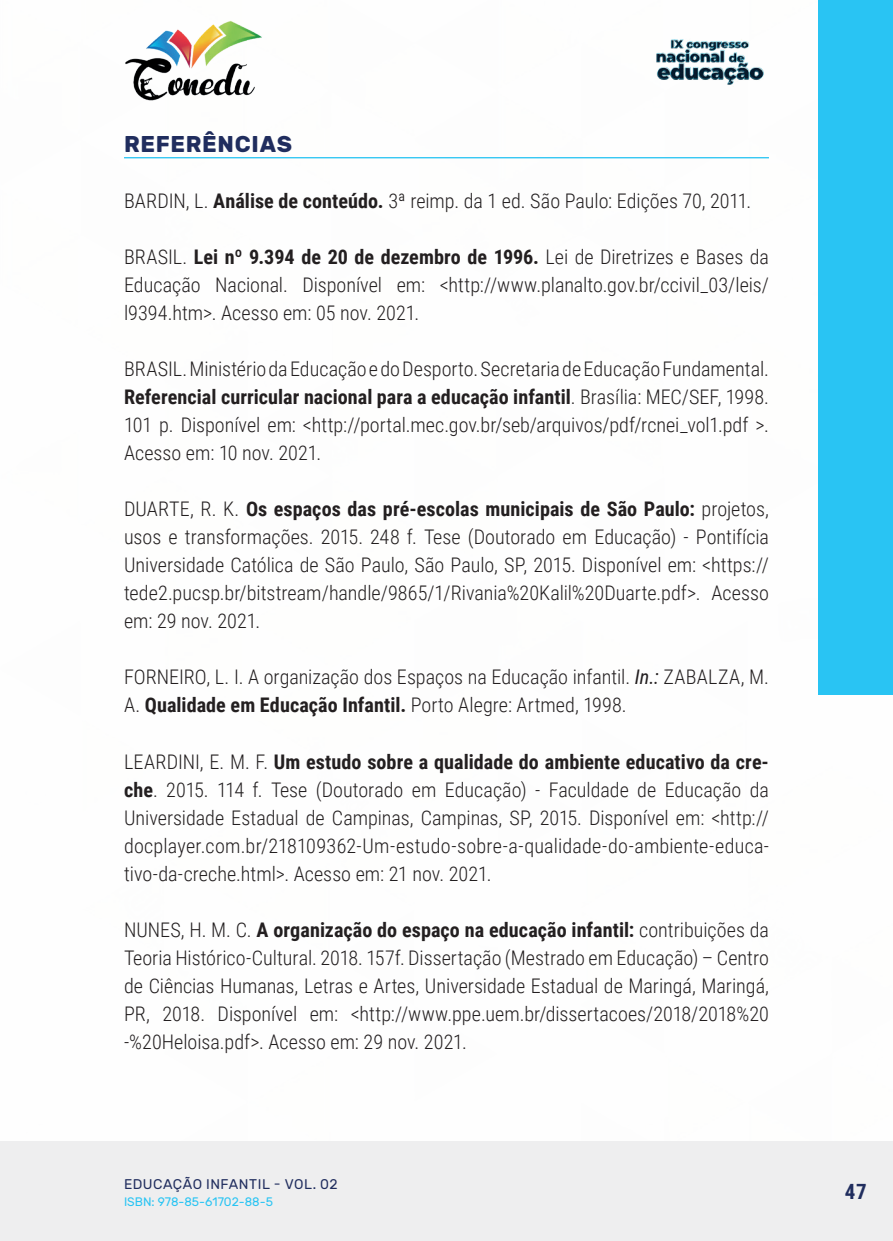
<style>
.page{position:relative;width:893px;height:1241px;background:#fff}
.page>*{position:absolute;margin:0;border:0;box-sizing:border-box;transform-origin:0 0}
._10_SUBTITULO{font:700 22.75px "Rubik";letter-spacing:.03em;color:#202d5e}
.t1{font:700 21px "Roboto Condensed";color:#202d5e}
._17_REFERENCIAS{font:300 20.12px/28px "Roboto Condensed";color:#231f20;text-align:justify}
.t2{font:14px "Rubik";letter-spacing:.035em;color:#202d5e}
.t3{font:12.25px "Rubik";color:#29c4f3}
.s1{font-weight:700}
.s2{font-weight:400;font-style:italic}
</style>
<div class="page">
<div style="left:0;top:1141px;width:893px;height:99px;background:#eeeeef"></div>
<div style="left:819px;top:0;width:74px;height:694px;background:#29c4f3"></div>
<img style="left:125px;top:20px;width:137px;height:81px">
<img style="left:656px;top:39px;width:108px;height:46px">
<hr style="left:124px;top:157px;width:645px;height:1px;background:#29c4f3">
<p class="_10_SUBTITULO" style="left:124px;top:131px;width:170px">REFERÊNCIAS</p>
<p class="_17_REFERENCIAS" style="left:124px;top:186px;width:629px">BARDIN, L. <span class="s1">Análise de conteúdo.</span> 3ª reimp. da 1 ed. São Paulo: Edições 70, 2011.</p>
<p class="_17_REFERENCIAS" style="left:124px;top:242px;width:646px">BRASIL. <span class="s1">Lei nº 9.394 de 20 de dezembro de 1996.</span> Lei de Diretrizes e Bases da Educação Nacional. Disponível em: &lt;http://www.planalto.gov.br/ccivil_03/leis/ l9394.htm&gt;. Acesso em: 05 nov. 2021.</p>
<p class="_17_REFERENCIAS" style="left:124px;top:354px;width:646px">BRASIL. Ministério da Educação e do Desporto. Secretaria de Educação Fundamental.<br><span class="s1">Referencial curricular nacional para a educação infantil</span>. Brasília: MEC/SEF, 1998.<br>101 p. Disponível em: &lt;http://portal.mec.gov.br/seb/arquivos/pdf/rcnei_vol1.pdf &gt;.<br>Acesso em: 10 nov. 2021.</p>
<p class="_17_REFERENCIAS" style="left:124px;top:494px;width:646px">DUARTE, R. K. <span class="s1">Os espaços das pré-escolas municipais de São Paulo:</span> projetos, usos e transformações. 2015. 248 f. Tese (Doutorado em Educação) - Pontifícia Universidade Católica de São Paulo, São Paulo, SP, 2015. Disponível em: &lt;https:// tede2.pucsp.br/bitstream/handle/9865/1/Rivania%20Kalil%20Duarte.pdf&gt;. Acesso em: 29 nov. 2021.</p>
<p class="_17_REFERENCIAS" style="left:124px;top:662px;width:646px">FORNEIRO, L. I. A organização dos Espaços na Educação infantil. <span class="s2">In.:</span> ZABALZA, M.<br>A. <span class="s1">Qualidade em Educação Infantil.</span> Porto Alegre: Artmed, 1998.</p>
<p class="_17_REFERENCIAS" style="left:124px;top:746px;width:646px">LEARDINI, E. M. F. <span class="s1">Um estudo sobre a qualidade do ambiente educativo da cre&shy;che</span>. 2015. 114 f. Tese (Doutorado em Educação) - Faculdade de Educação da Universidade Estadual de Campinas, Campinas, SP, 2015. Disponível em: &lt;http:// docplayer.com.br/218109362-Um-estudo-sobre-a-qualidade-do-ambiente-educa&shy;tivo-da-creche.html&gt;. Acesso em: 21 nov. 2021.</p>
<p class="_17_REFERENCIAS" style="left:124px;top:914px;width:646px">NUNES, H. M. C. <span class="s1">A organização do espaço na educação infantil:</span> contribuições da Teoria Histórico-Cultural. 2018. 157f. Dissertação (Mestrado em Educação) – Centro de Ciências Humanas, Letras e Artes, Universidade Estadual de Maringá, Maringá, PR, 2018. Disponível em: &lt;http://www.ppe.uem.br/dissertacoes/2018/2018%20 -%20Heloisa.pdf&gt;. Acesso em: 29 nov. 2021.</p>
<p class="t2" style="left:124px;top:1175px;width:215px">EDUCAÇÃO INFANTIL - VOL. 02</p>
<p class="t3" style="left:124px;top:1194px;width:150px">ISBN: 978-85-61702-88-5</p>
<p class="t1" style="left:845px;top:1176px;width:23px">47</p>
</div>
